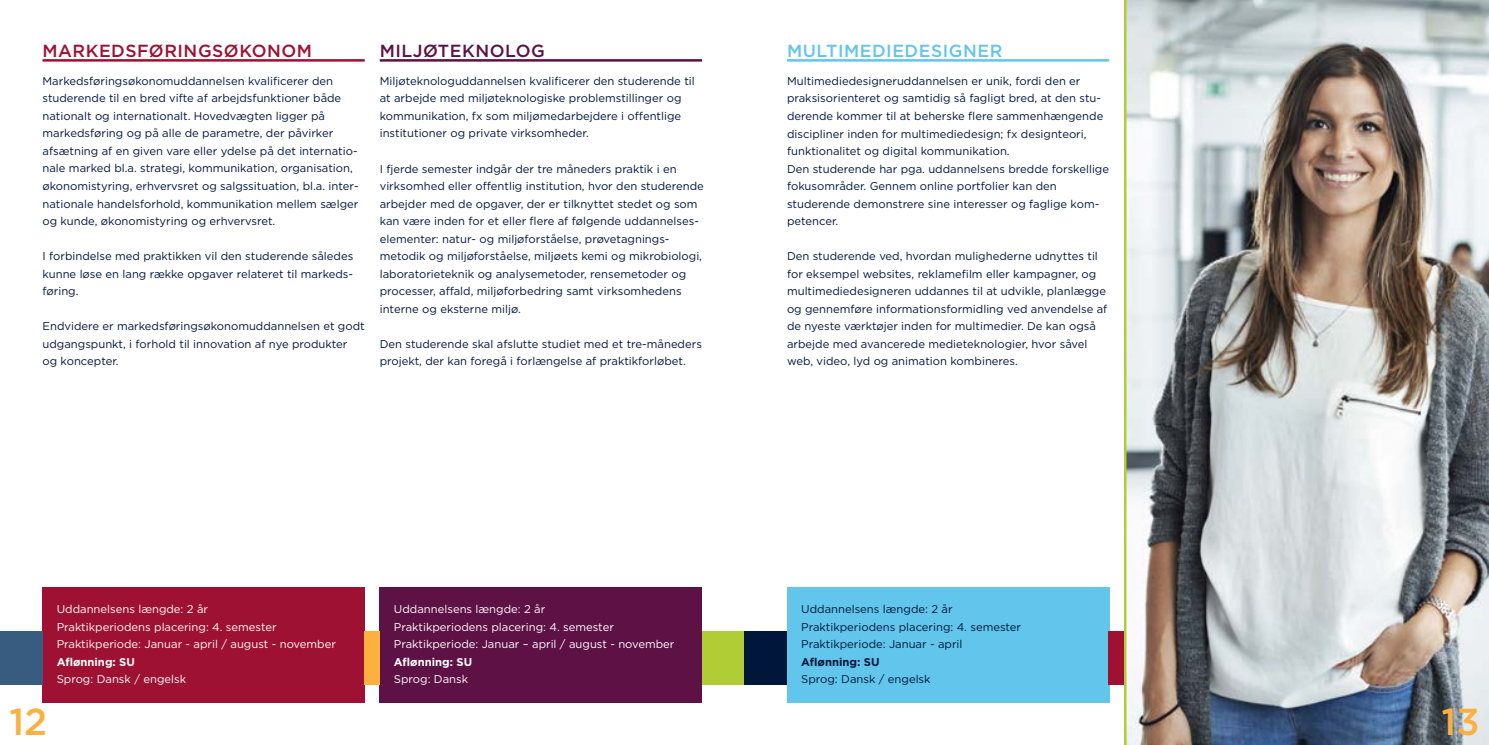
<style>
.page{position:relative;width:1489px;height:745px;background:#fff}
.page>*{position:absolute;margin:0;border:0;box-sizing:border-box;transform-origin:0 0}
.t1{font:500 37.5px "Gotham";color:#fbb040}
.t2{font:500 17.5px "Gotham";letter-spacing:.03em;color:#9f1132}
.t3{font:500 17.5px "Gotham";letter-spacing:.03em;color:#62c5ec}
.t4{font:500 17.5px "Gotham";letter-spacing:.03em;color:#5d1145}
.t5{font:11.25px/17.5px "Gotham";color:#00163b}
.t6{font:11.25px/17.5px "Gotham";color:#fff}
.t7{font:700 11.25px "Gotham";color:#fff}
.t8{font:700 11.25px "Gotham";color:#00163b}
</style>
<div class="page">
<hr style="left:43px;top:59px;width:322px;height:3px;background:#9f1132">
<hr style="left:380px;top:59px;width:322px;height:3px;background:#5d1145">
<hr style="left:787px;top:59px;width:322px;height:3px;background:#62c5ec">
<div style="left:43px;top:586px;width:322px;height:116px;background:#9f1132"></div>
<div style="left:380px;top:586px;width:322px;height:116px;background:#5d1145"></div>
<div style="left:787px;top:586px;width:322px;height:116px;background:#62c5ec"></div>
<div style="left:365px;top:631px;width:15px;height:53px;background:#fbb040"></div>
<div style="left:1108px;top:631px;width:15px;height:53px;background:#9f1132"></div>
<div style="left:702px;top:631px;width:42px;height:53px;background:#b0cd36"></div>
<div style="left:744px;top:631px;width:43px;height:53px;background:#00163b"></div>
<div style="left:0;top:631px;width:43px;height:53px;background:#385c7f"></div>
<img style="left:1126px;top:0;width:362px;height:744px">
<hr style="left:1123px;top:0;width:3px;height:744px;background:#b0cd36">
<h2 class="t2" style="left:43px;top:39px;width:271px">MARKEDSFØRINGSØKONOM</h2>
<h2 class="t4" style="left:380px;top:39px;width:167px">MILJØTEKNOLOG</h2>
<h2 class="t3" style="left:787px;top:39px;width:217px">MULTIMEDIEDESIGNER</h2>
<p class="t5" style="left:43px;top:72px;width:317px">Markedsføringsøkonomuddannelsen kvalificerer den studerende til en bred vifte af arbejdsfunktioner både nationalt og internationalt. Hovedvægten ligger på markedsføring og på alle de parametre, der påvirker afsætning af en given vare eller ydelse på det internatio&shy;nale marked bl.a. strategi, kommunikation, organisation, økonomistyring, erhvervsret og salgssituation, bl.a. inter&shy;nationale handelsforhold, kommunikation mellem sælger og kunde, økonomistyring og erhvervsret.</p>
<p class="t5" style="left:43px;top:247px;width:312px;text-align:justify">I forbindelse med praktikken vil den studerende således kunne løse en lang række opgaver relateret til markeds&shy;føring.</p>
<p class="t5" style="left:43px;top:317px;width:324px">Endvidere er markedsføringsøkonomuddannelsen et godt udgangspunkt, i forhold til innovation af nye produkter og koncepter.</p>
<p class="t5" style="left:380px;top:72px;width:316px">Miljøteknologuddannelsen kvalificerer den studerende til at arbejde med miljøteknologiske problemstillinger og kommunikation, fx som miljømedarbejdere i offentlige institutioner og private virksomheder.</p>
<p class="t5" style="left:380px;top:159px;width:325px">I fjerde semester indgår der tre måneders praktik i en virksomhed eller offentlig institution, hvor den studerende arbejder med de opgaver, der er tilknyttet stedet og som kan være inden for et eller flere af følgende uddannelses&shy;elementer: natur- og miljøforståelse, prøvetagnings&shy;metodik og miljøforståelse, miljøets kemi og mikrobiologi, laboratorieteknik og analysemetoder, rensemetoder og processer, affald, miljøforbedring samt virksomhedens interne og eksterne miljø.</p>
<p class="t5" style="left:380px;top:334px;width:324px">Den studerende skal afslutte studiet med et tre-måneders projekt, der kan foregå i forlængelse af praktikforløbet.</p>
<p class="t5" style="left:787px;top:72px;width:323px">Multimediedesigneruddannelsen er unik, fordi den er praksisorienteret og samtidig så fagligt bred, at den stu&shy;derende kommer til at beherske flere sammenhængende discipliner inden for multimediedesign; fx designteori, funktionalitet og digital kommunikation.<br>Den studerende har pga. uddannelsens bredde forskellige fokusområder. Gennem online portfolier kan den studerende demonstrere sine interesser og faglige kom&shy;petencer.</p>
<p class="t5" style="left:787px;top:247px;width:322px">Den studerende ved, hvordan mulighederne udnyttes til for eksempel websites, reklamefilm eller kampagner, og multimediedesigneren uddannes til at udvikle, planlægge og gennemføre informationsformidling ved anvendelse af de nyeste værktøjer inden for multimedier. De kan også arbejde med avancerede medieteknologier, hvor såvel web, video, lyd og animation kombineres.</p>
<p class="t6" style="left:57px;top:600px;width:281px">Uddannelsens længde: 2 år<br>Praktikperiodens placering: 4. semester<br>Praktikperiode: Januar - april / august - november</p>
<p class="t7" style="left:57px;top:654px;width:80px">Aflønning: SU</p>
<p class="t6" style="left:57px;top:670px;width:131px">Sprog: Dansk / engelsk</p>
<p class="t6" style="left:394px;top:600px;width:282px">Uddannelsens længde: 2 år<br>Praktikperiodens placering: 4. semester<br>Praktikperiode: Januar – april / august - november</p>
<p class="t7" style="left:394px;top:654px;width:80px">Aflønning: SU</p>
<p class="t6" style="left:394px;top:670px;width:76px">Sprog: Dansk</p>
<p class="t5" style="left:801px;top:600px;width:221px">Uddannelsens længde: 2 år<br>Praktikperiodens placering: 4. semester<br>Praktikperiode: Januar - april</p>
<p class="t8" style="left:801px;top:654px;width:80px">Aflønning: SU</p>
<p class="t5" style="left:801px;top:670px;width:131px">Sprog: Dansk / engelsk</p>
<h1 class="t1" style="left:9px;top:696px;width:39px">12</h1>
<h1 class="t1" style="left:1441px;top:696px;width:40px">13</h1>
</div>
